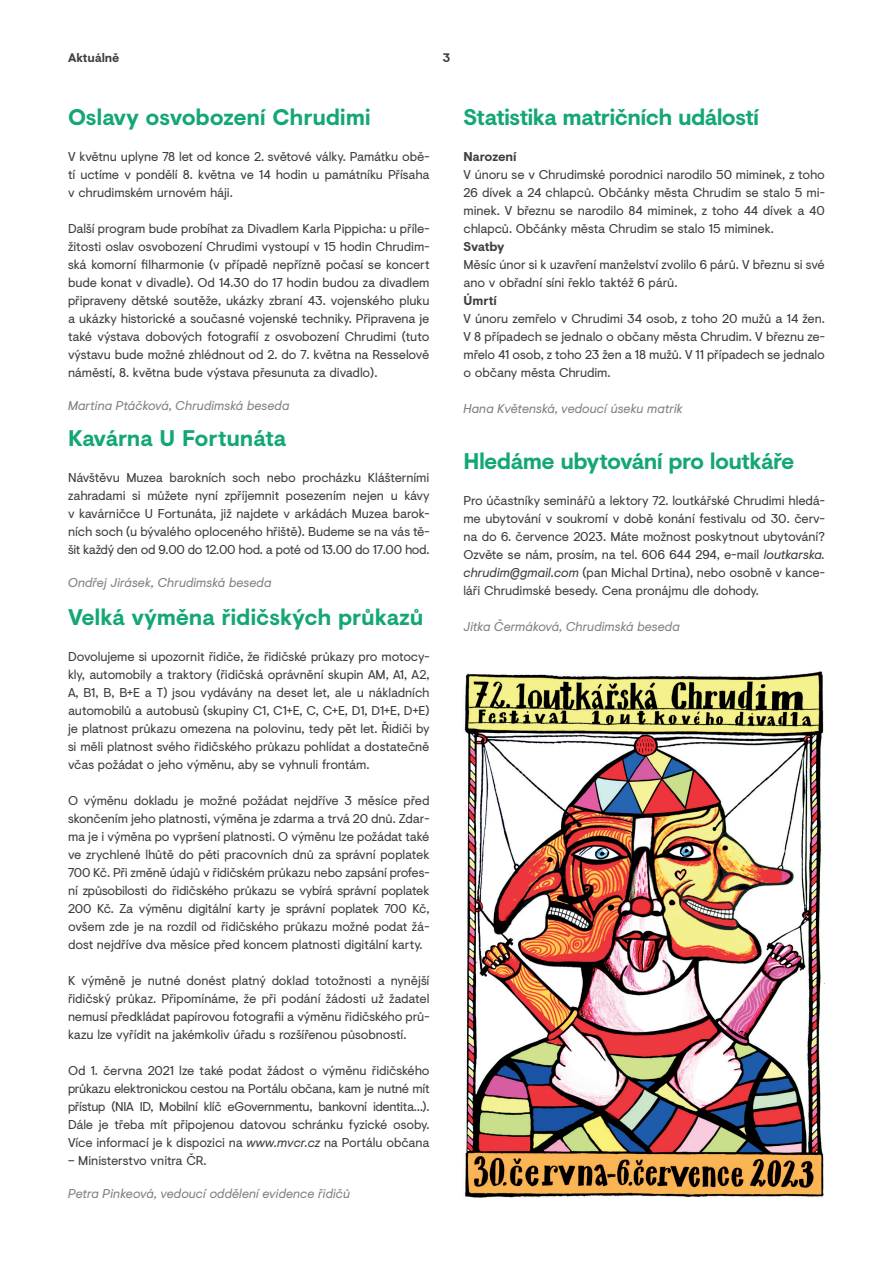
<style>
.page{position:relative;width:893px;height:1263px;background:#fff}
.page>*{position:absolute;margin:0;border:0;box-sizing:border-box;transform-origin:0 0}
.t1{font:700 22.5px "Visuelt";letter-spacing:-.02em;color:#13a773}
.t2{font:12.75px/18px "Visuelt";letter-spacing:-.01em;color:#3e3e3f;text-align:justify}
.t3{font:italic 12.75px "Visuelt";letter-spacing:-.005em;color:#808285}
.t4{font:700 12.75px "Visuelt";letter-spacing:-.01em;color:#3e3e3f}
.t5{font:700 12.3px "Visuelt";letter-spacing:-.005em;color:#3e3e3f}
.s1{font-style:italic}
</style>
<div class="page">
<img style="left:464px;top:671px;width:361px;height:527px">
<p class="t5" style="left:68px;top:49px;width:53px">Aktuálně</p>
<p class="t5" style="left:443px;top:49px;width:9px">3</p>
<h1 class="t1" style="left:68px;top:100px;width:304px">Oslavy osvobození Chrudimi</h1>
<p class="t2" style="left:68px;top:147px;width:363px">V květnu uplyne 78 let od konce 2. světové války. Památku obě&shy;tí uctíme v pondělí 8. května ve 14 hodin u památníku Přísaha v chrudimském urnovém háji.</p>
<p class="t2" style="left:68px;top:219px;width:363px">Další program bude probíhat za Divadlem Karla Pippicha: u příle&shy;žitosti oslav osvobození Chrudimi vystoupí v 15 hodin Chrudim&shy;ská komorní filharmonie (v případě nepřízně počasí se koncert bude konat v divadle). Od 14.30 do 17 hodin budou za divadlem připraveny dětské soutěže, ukázky zbraní 43. vojenského pluku a ukázky historické a současné vojenské techniky. Připravena je také výstava dobových fotografií z osvobození Chrudimi (tuto výstavu bude možné zhlédnout od 2. do 7. května na Resselově náměstí, 8. května bude výstava přesunuta za divadlo).</p>
<p class="t3" style="left:68px;top:397px;width:223px">Martina Ptáčková, Chrudimská beseda</p>
<h1 class="t1" style="left:68px;top:421px;width:220px">Kavárna U Fortunáta</h1>
<p class="t2" style="left:68px;top:468px;width:363px">Návštěvu Muzea barokních soch nebo procházku Klášterními zahradami si můžete nyní zpříjemnit posezením nejen u kávy v kavárničce U Fortunáta, již najdete v arkádách Muzea barok&shy;ních soch (u bývalého oploceného hřiště). Budeme se na vás tě&shy;šit každý den od 9.00 do 12.00 hod. a poté od 13.00 do 17.00 hod.</p>
<p class="t3" style="left:68px;top:574px;width:205px">Ondřej Jirásek, Chrudimská beseda</p>
<h1 class="t1" style="left:463px;top:100px;width:297px">Statistika matričních událostí</h1>
<p class="t4" style="left:463px;top:147px;width:54px">Narození</p>
<p class="t2" style="left:463px;top:165px;width:363px">V únoru se v Chrudimské porodnici narodilo 50 miminek, z toho 26 dívek a 24 chlapců. Občánky města Chrudim se stalo 5 mi&shy;minek. V březnu se narodilo 84 miminek, z toho 44 dívek a 40 chlapců. Občánky města Chrudim se stalo 15 miminek.</p>
<p class="t4" style="left:463px;top:237px;width:42px">Svatby</p>
<p class="t2" style="left:463px;top:255px;width:363px">Měsíc únor si k uzavření manželství zvolilo 6 párů. V březnu si své ano v obřadní síni řeklo taktéž 6 párů.</p>
<p class="t4" style="left:463px;top:291px;width:35px">Úmrtí</p>
<p class="t2" style="left:463px;top:309px;width:363px">V únoru zemřelo v Chrudimi 34 osob, z toho 20 mužů a 14 žen.<br>V 8 případech se jednalo o občany města Chrudim. V březnu ze&shy;mřelo 41 osob, z toho 23 žen a 18 mužů. V 11 případech se jednalo o občany města Chrudim.</p>
<p class="t3" style="left:463px;top:399px;width:221px">Hana Květenská, vedoucí úseku matrik</p>
<h1 class="t1" style="left:463px;top:444px;width:332px">Hledáme ubytování pro loutkáře</h1>
<p class="t2" style="left:463px;top:491px;width:363px">Pro účastníky seminářů a lektory 72. loutkářské Chrudimi hledá&shy;me ubytování v soukromí v době konání festivalu od 30. červ&shy;na do 6. července 2023. Máte možnost poskytnout ubytování?<br>Ozvěte se nám, prosím, na tel. 606 644 294, e-mail <span class="s1">loutkarska. chrudim@gmail.com</span> (pan Michal Drtina), nebo osobně v kance&shy;láři Chrudimské besedy. Cena pronájmu dle dohody.</p>
<h1 class="t1" style="left:68px;top:600px;width:357px">Velká výměna řidičských průkazů</h1>
<p class="t3" style="left:463px;top:617px;width:218px">Jitka Čermáková, Chrudimská beseda</p>
<p class="t2" style="left:68px;top:647px;width:363px">Dovolujeme si upozornit řidiče, že řidičské průkazy pro motocy&shy;kly, automobily a traktory (řidičská oprávnění skupin AM, A1, A2, A, B1, B, B+E a T) jsou vydávány na deset let, ale u nákladních automobilů a autobusů (skupiny C1, C1+E, C, C+E, D1, D1+E, D+E) je platnost průkazu omezena na polovinu, tedy pět let. Řidiči by si měli platnost svého řidičského průkazu pohlídat a dostatečně včas požádat o jeho výměnu, aby se vyhnuli frontám.</p>
<p class="t2" style="left:68px;top:791px;width:363px">O výměnu dokladu je možné požádat nejdříve 3 měsíce před skončením jeho platnosti, výměna je zdarma a trvá 20 dnů. Zdar&shy;ma je i výměna po vypršení platnosti. O výměnu lze požádat také ve zrychlené lhůtě do pěti pracovních dnů za správní poplatek 700 Kč. Při změně údajů v řidičském průkazu nebo zapsání profes&shy;ní způsobilosti do řidičského průkazu se vybírá správní poplatek 200 Kč. Za výměnu digitální karty je správní poplatek 700 Kč, ovšem zde je na rozdíl od řidičského průkazu možné podat žá&shy;dost nejdříve dva měsíce před koncem platnosti digitální karty.</p>
<p class="t2" style="left:68px;top:971px;width:363px">K výměně je nutné donést platný doklad totožnosti a nynější řidičský průkaz. Připomínáme, že při podání žádosti už žadatel nemusí předkládat papírovou fotografii a výměnu řidičského prů&shy;kazu lze vyřídit na jakémkoliv úřadu s rozšířenou působností.</p>
<p class="t2" style="left:68px;top:1061px;width:363px">Od 1. června 2021 lze také podat žádost o výměnu řidičského průkazu elektronickou cestou na Portálu občana, kam je nutné mít přístup (NIA ID, Mobilní klíč eGovernmentu, bankovní identita…).<br>Dále je třeba mít připojenou datovou schránku fyzické osoby.<br>Více informací je k dispozici na <span class="s1">www.mvcr.cz</span> na Portálu občana</p>
<p class="t2" style="left:68px;top:1151px;width:140px">– Ministerstvo vnitra ČR.</p>
<p class="t3" style="left:68px;top:1185px;width:284px">Petra Pinkeová, vedoucí oddělení evidence řidičů</p>
</div>
